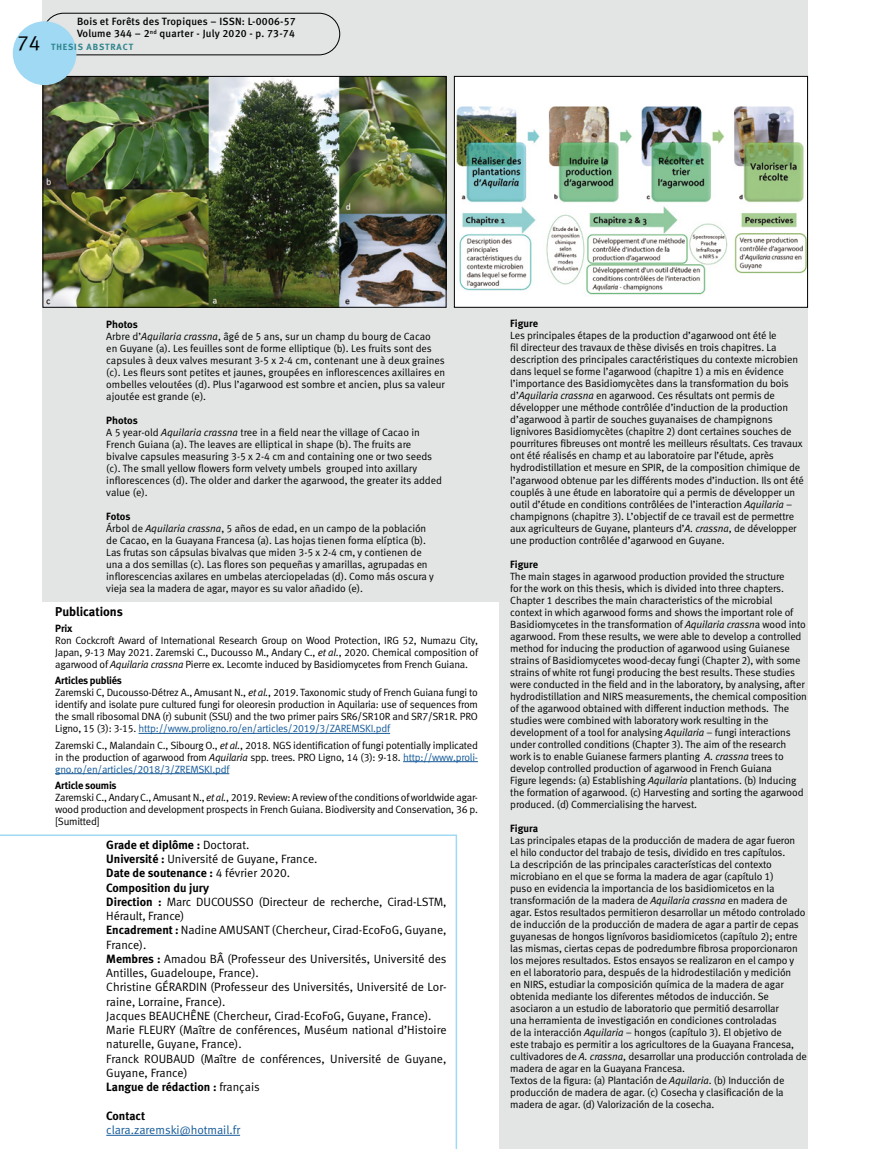
<style>
.page{position:relative;width:893px;height:1149px;background:#fff}
.page>*{position:absolute;margin:0;border:0;box-sizing:border-box;transform-origin:0 0}
.t1{font:21px "Meta Normal LF";color:#000}
.t2{font:12.75px "Meta Bold LF";color:#000}
.t3{font:12px/14.2px "Meta Normal LF";color:#000}
.t4{font:12px/14.2px "Meta Bold LF";color:#000}
.t5{font:12px "Meta Normal LF";color:#165b9a}
.t6{font:10.5px/12px "Meta Normal LF";letter-spacing:-.01em;color:#000}
.t7{font:10.5px/12px "Meta Medium LF";letter-spacing:.02em;color:#000}
.t8{font:10.5px "Meta Bold LF";letter-spacing:-.01em;color:#000}
.t9{font:9px "Meta Bold LF";letter-spacing:.1em;color:#2e858e}
.s1{font-style:italic}
.s2{color:#165b9a}
.s3{font-family:"Meta Normal LF"}
.s4{font-family:"Meta Bold LF"}
</style>
<div class="page">
<hr style="left:139px;top:733px;width:251px;height:1px;background:#165b9a">
<hr style="left:403px;top:761px;width:75px;height:1px;background:#165b9a">
<hr style="left:55px;top:773px;width:174px;height:1px;background:#165b9a">
<div style="left:499px;top:85px;width:309px;height:1063px;background:#e3e4e4"></div>
<div style="left:43px;top:0;width:765px;height:601px;background:#e3e4e4"></div>
<svg style="left:0;top:834px;width:457px;height:314px"></svg>
<img style="left:45px;top:78px;width:399px;height:227px">
<div style="left:43px;top:76px;width:403px;height:231px;border:1px solid #000"></div>
<div style="left:454px;top:76px;width:354px;height:231px;background:#fff"></div>
<img style="left:456px;top:106px;width:350px;height:189px">
<div style="left:454px;top:76px;width:354px;height:231px;border:1px solid #000"></div>
<hr style="left:106px;top:1134px;width:134px;height:1px;background:#165b9a">
<div style="left:43px;top:13px;width:297px;height:42px;border:1px solid #000;border-radius:21px"></div>
<div style="left:13px;top:21px;width:64px;height:64px;background:#a0d9f3;border-radius:50%"></div>
<h1 class="t1" style="left:17px;top:31px;width:25px">74</h1>
<p class="t7" style="left:77px;top:15px;width:220px">Bois et Forêts des Tropiques – ISSN: L-0006-57<br>Volume 344 – 2<sup>nd</sup> quarter - July 2020 - p. 73-74</p>
<p class="t9" style="left:51px;top:41px;width:84px">THESIS ABSTRACT</p>
<p class="t8" style="left:106px;top:318px;width:33px">Photos</p>
<p class="t6" style="left:106px;top:330px;width:340px">Arbre d’<span class="s1">Aquilaria crassna</span>, âgé de 5 ans, sur un champ du bourg de Cacao<br>en Guyane (a). Les feuilles sont de forme elliptique (b). Les fruits sont des capsules à deux valves mesurant 3-5 x 2-4 cm, contenant une à deux graines (c). Les fleurs sont petites et jaunes, groupées en inflorescences axillaires en ombelles veloutées (d). Plus l’agarwood est sombre et ancien, plus sa valeur ajoutée est grande (e).</p>
<p class="t8" style="left:106px;top:414px;width:33px">Photos</p>
<p class="t6" style="left:106px;top:426px;width:337px">A 5 year-old <span class="s1">Aquilaria crassna</span> tree in a field near the village of Cacao in French Guiana (a). The leaves are elliptical in shape (b). The fruits are bivalve capsules measuring 3-5 x 2-4 cm and containing one or two seeds (c). The small yellow flowers form velvety umbels grouped into axillary inflorescences (d). The older and darker the agarwood, the greater its added value (e).</p>
<p class="t8" style="left:106px;top:510px;width:26px">Fotos</p>
<p class="t6" style="left:106px;top:522px;width:329px">Árbol de <span class="s1">Aquilaria crassna</span>, 5 años de edad, en un campo de la población de Cacao, en la Guayana Francesa (a). Las hojas tienen forma elíptica (b).<br>Las frutas son cápsulas bivalvas que miden 3-5 x 2-4 cm, y contienen de una a dos semillas (c). Las flores son pequeñas y amarillas, agrupadas en inflorescencias axilares en umbelas aterciopeladas (d). Como más oscura y vieja sea la madera de agar, mayor es su valor añadido (e).</p>
<p class="t2" style="left:55px;top:603px;width:69px">Publications</p>
<p class="t8" style="left:55px;top:622px;width:18px">Prix</p>
<p class="t6" style="left:55px;top:634px;width:424px;text-align:justify">Ron Cockcroft Award of International Research Group on Wood Protection, IRG 52, Numazu City, Japan, 9-13 May 2021. Zaremski C., Ducousso M., Andary C., <span class="s1">et al.</span>, 2020. Chemical composition of agarwood of <span class="s1">Aquilaria crassna</span> Pierre ex. Lecomte induced by Basidiomycetes from French Guiana.</p>
<p class="t8" style="left:55px;top:674px;width:68px">Articles publiés</p>
<p class="t6" style="left:55px;top:686px;width:424px;text-align:justify">Zaremski C, Ducousso-Détrez A., Amusant N., <span class="s1">et al.</span>, 2019. Taxonomic study of French Guiana fungi to identify and isolate pure cultured fungi for oleoresin production in Aquilaria: use of sequences from the small ribosomal DNA (r) subunit (SSU) and the two primer pairs SR6/SR10R and SR7/SR1R<span class="s1">.</span> PRO Ligno, 15 (3): 3-15. <span class="s2">http://www.proligno.ro/en/articles/2019/3/ZAREMSKI.pdf</span></p>
<p class="t6" style="left:55px;top:738px;width:424px;text-align:justify">Zaremski C., Malandain C., Sibourg O., <span class="s1">et al.</span>, 2018. NGS identification of fungi potentially implicated in the production of agarwood from <span class="s1">Aquilaria</span> spp. trees. PRO Ligno, 14 (3): 9-18. <span class="s2">http://www.proli&shy;gno.ro/en/articles/2018/3/ZREMSKI.pdf</span></p>
<p class="t8" style="left:55px;top:778px;width:63px">Article soumis</p>
<p class="t6" style="left:55px;top:791px;width:424px;text-align:justify">Zaremski C., Andary C., Amusant N., <span class="s1">et al.</span>, 2019. Review: A review of the conditions of worldwide agar&shy;wood production and development prospects in French Guiana. Biodiversity and Conservation, 36 p. [Sumitted]</p>
<p class="t4" style="left:106px;top:837px;width:145px">Grade et diplôme : <span class="s3">Doctorat.</span></p>
<p class="t3" style="left:106px;top:851px;width:213px"><span class="s4">Université :</span> Université de Guyane, France.</p>
<p class="t4" style="left:106px;top:865px;width:185px">Date de soutenance : <span class="s3">4 février 2020.<br></span>Composition du jury</p>
<p class="t3" style="left:106px;top:894px;width:342px"><span class="s4">Direction :</span> Marc DUCOUSSO (Directeur de recherche, Cirad-LSTM, Hérault, France)<br><span class="s4">Encadrement :</span> Nadine AMUSANT (Chercheur, Cirad-EcoFoG, Guyane, France).<br><span class="s4">Membres :</span> Amadou BÂ (Professeur des Universités, Université des Antilles, Guadeloupe, France).<br>Christine GÉRARDIN (Professeur des Universités, Université de Lor&shy;raine, Lorraine, France).<br>Jacques BEAUCHÊNE (Chercheur, Cirad-EcoFoG, Guyane, France).<br>Marie FLEURY (Maître de conférences, Muséum national d’Histoire naturelle, Guyane, France).<br>Franck ROUBAUD (Maître de conférences, Université de Guyane, Guyane, France)</p>
<p class="t4" style="left:106px;top:1079px;width:155px">Langue de rédaction : <span class="s3">français</span></p>
<p class="t4" style="left:106px;top:1107px;width:40px">Contact</p>
<p class="t5" style="left:106px;top:1122px;width:135px">clara.zaremski@hotmail.fr</p>
<p class="t8" style="left:510px;top:317px;width:29px">Figure</p>
<p class="t6" style="left:510px;top:329px;width:295px">Les principales étapes de la production d’agarwood ont été le<br>fil directeur des travaux de thèse divisés en trois chapitres. La description des principales caractéristiques du contexte microbien dans lequel se forme l’agarwood (chapitre 1) a mis en évidence l’importance des Basidiomycètes dans la transformation du bois d’<span class="s1">Aquilaria crassna</span> en agarwood. Ces résultats ont permis de développer une méthode contrôlée d’induction de la production d’agarwood à partir de souches guyanaises de champignons lignivores Basidiomycètes (chapitre 2) dont certaines souches de pourritures fibreuses ont montré les meilleurs résultats. Ces travaux ont été réalisés en champ et au laboratoire par l’étude, après hydrodistillation et mesure en SPIR, de la composition chimique de l’agarwood obtenue par les différents modes d’induction. Ils ont été couplés à une étude en laboratoire qui a permis de développer un outil d’étude en conditions contrôlées de l’interaction <span class="s1">Aquilaria</span> – champignons (chapitre 3). L’objectif de ce travail est de permettre aux agriculteurs de Guyane, planteurs d’<span class="s1">A. crassna</span>, de développer une production contrôlée d’agarwood en Guyane.</p>
<p class="t8" style="left:510px;top:557px;width:29px">Figure</p>
<p class="t6" style="left:510px;top:569px;width:298px">The main stages in agarwood production provided the structure<br>for the work on this thesis, which is divided into three chapters.<br>Chapter 1 describes the main characteristics of the microbial context in which agarwood forms and shows the important role of Basidiomycetes in the transformation of <span class="s1">Aquilaria crassn</span>a wood into agarwood. From these results, we were able to develop a controlled method for inducing the production of agarwood using Guianese strains of Basidiomycetes wood-decay fungi (Chapter 2), with some strains of white rot fungi producing the best results. These studies were conducted in the field and in the laboratory, by analysing, after hydrodistillation and NIRS measurements, the chemical composition of the agarwood obtained with different induction methods. The studies were combined with laboratory work resulting in the development of a tool for analysing <span class="s1">Aquilaria</span> – fungi interactions under controlled conditions (Chapter 3). The aim of the research work is to enable Guianese farmers planting <span class="s1">A. crassna</span> trees to develop controlled production of agarwood in French Guiana<br>Figure legends: (a) Establishing <span class="s1">Aquilaria</span> plantations. (b) Inducing the formation of agarwood. (c) Harvesting and sorting the agarwood produced. (d) Commercialising the harvest.</p>
<p class="t8" style="left:510px;top:821px;width:29px">Figura</p>
<p class="t6" style="left:510px;top:833px;width:298px">Las principales etapas de la producción de madera de agar fueron<br>el hilo conductor del trabajo de tesis, dividido en tres capítulos.<br>La descripción de las principales características del contexto microbiano en el que se forma la madera de agar (capítulo 1)<br>puso en evidencia la importancia de los basidiomicetos en la transformación de la madera de <span class="s1">Aquilaria crassna</span> en madera de agar. Estos resultados permitieron desarrollar un método controlado de inducción de la producción de madera de agar a partir de cepas guyanesas de hongos lignívoros basidiomicetos (capítulo 2); entre las mismas, ciertas cepas de podredumbre fibrosa proporcionaron los mejores resultados. Estos ensayos se realizaron en el campo y en el laboratorio para, después de la hidrodestilación y medición<br>en NIRS, estudiar la composición química de la madera de agar obtenida mediante los diferentes métodos de inducción. Se asociaron a un estudio de laboratorio que permitió desarrollar<br>una herramienta de investigación en condiciones controladas<br>de la interacción <span class="s1">Aquilaria</span> – hongos (capítulo 3). El objetivo de<br>este trabajo es permitir a los agricultores de la Guayana Francesa, cultivadores de <span class="s1">A. crassna</span>, desarrollar una producción controlada de madera de agar en la Guayana Francesa.<br>Textos de la figura: (a) Plantación de <span class="s1">Aquilaria</span>. (b) Inducción de producción de madera de agar. (c) Cosecha y clasificación de la madera de agar. (d) Valorización de la cosecha.</p>
</div>
